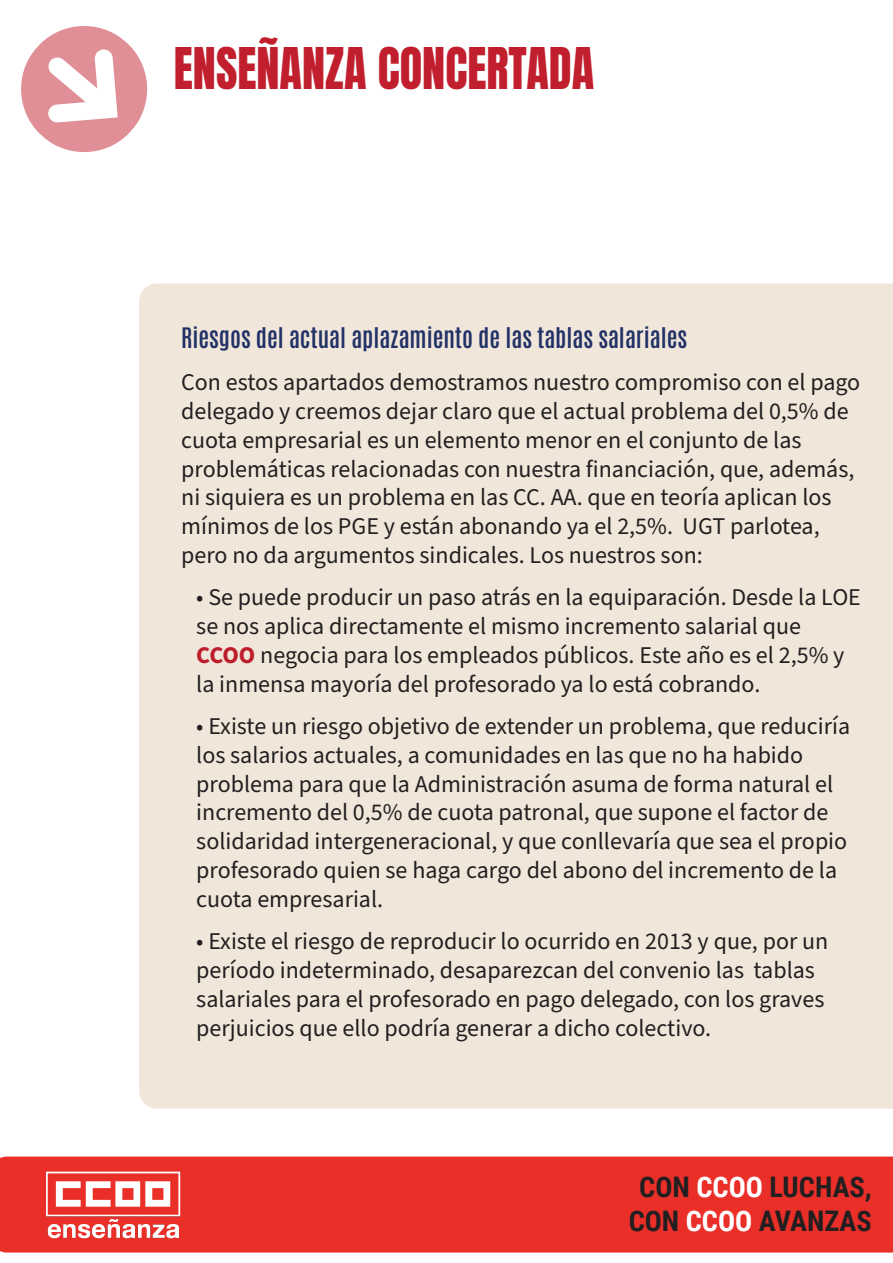
<style>
.page{position:relative;width:893px;height:1263px;background:#fff}
.page>*{position:absolute;margin:0;border:0;box-sizing:border-box;transform-origin:0 0}
.t1{font:48px "Anton";color:#c11f2e}
.t2{font:700 28.35px/34px "Roboto Condensed";color:#231f20;text-align:center}
.t3{font:24px/28.8px "Source Sans Pro";color:#231f20}
.t4{font:600 24px "Antonio";color:#223267}
.s1{font-weight:700;color:#be1d2c}
.s2{color:#fff}
</style>
<div class="page">
<div style="left:139px;top:284px;width:754px;height:825px;background:#f0e6da"></div>
<svg style="left:21px;top:26px;width:127px;height:126px"></svg>
<div style="left:0;top:1156px;width:893px;height:96px;background:#ea2f29"></div>
<img style="left:43px;top:1167px;width:140px;height:78px">
<h1 class="t1" style="left:174px;top:45px;width:422px">ENSEÑANZA CONCERTADA</h1>
<p class="t4" style="left:181px;top:321px;width:507px">Riesgos del actual aplazamiento de las tablas salariales</p>
<p class="t3" style="left:181px;top:369px;width:680px">Con estos apartados demostramos nuestro compromiso con el pago delegado y creemos dejar claro que el actual problema del 0,5% de cuota empresarial es un elemento menor en el conjunto de las problemáticas relacionadas con nuestra financiación, que, además, ni siquiera es un problema en las CC. AA. que en teoría aplican los mínimos de los PGE y están abonando ya el 2,5%. UGT parlotea, pero no da argumentos sindicales. Los nuestros son:</p>
<p class="t3" style="left:196px;top:584px;width:666px">• Se puede producir un paso atrás en la equiparación. Desde la LOE se nos aplica directamente el mismo incremento salarial que <span class="s1">CCOO</span> negocia para los empleados públicos. Este año es el 2,5% y la inmensa mayoría del profesorado ya lo está cobrando.</p>
<p class="t3" style="left:196px;top:712px;width:655px">• Existe un riesgo objetivo de extender un problema, que reduciría los salarios actuales, a comunidades en las que no ha habido problema para que la Administración asuma de forma natural el incremento del 0,5% de cuota patronal, que supone el factor de solidaridad intergeneracional, y que conllevaría que sea el propio profesorado quien se haga cargo del abono del incremento de la cuota empresarial.</p>
<p class="t3" style="left:196px;top:927px;width:634px">• Existe el riesgo de reproducir lo ocurrido en 2013 y que, por un período indeterminado, desaparezcan del convenio las tablas salariales para el profesorado en pago delegado, con los graves perjuicios que ello podría generar a dicho colectivo.</p>
<p class="t2" style="left:629px;top:1169px;width:245px">CON <span class="s2">CCOO</span> LUCHAS,<br>CON <span class="s2">CCOO</span> AVANZAS</p>
</div>
